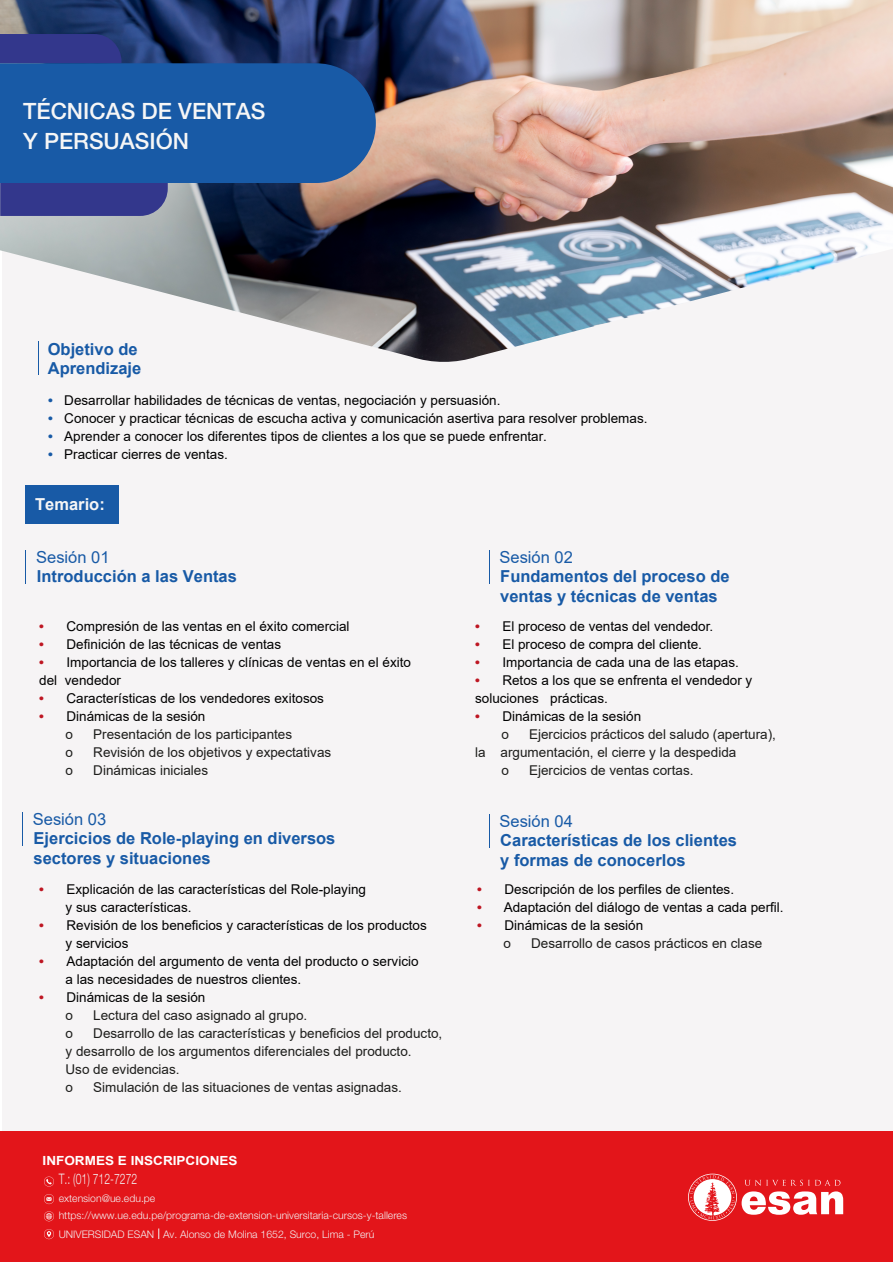
<style>
.page{position:relative;width:893px;height:1262px;background:#fff}
.page>*{position:absolute;margin:0;border:0;box-sizing:border-box;transform-origin:0 0}
.t1{font:500 22.5px/30px "Helvetica Neue LT Std";color:#f6f6f6}
.t2{font:700 16.5px/19.8px "Arial";color:#185aa6}
.t3{font:16.5px "Arial";color:#185aa6}
.t4{font:700 16.5px "Arial";color:#f6f6f6}
.t5{font:300 14.55px "Helvetica Neue";color:#f2f0f2;scale:.72 1}
.t6{font:13.5px/18px "Arial";color:#000}
.t7{font:13.5px/18px "Arial";color:#1d1d1b}
.t8{font:700 12.6px "Arial";color:#fff;scale:1.08 1}
.t9{font:300 10.5px/17.2px "Helvetica Neue";color:#f2f0f2}
.s1{font-weight:700;color:#185aa6}
.s2{font-weight:700;color:#be1622}
.s3{color:#1d1d1b}
</style>
<div class="page">
<div style="left:2px;top:3px;width:890px;height:1232px;background:#f6f4f5"></div>
<div style="left:0;top:1130px;width:892px;height:131px;background:#e3151a"></div>
<svg style="left:688px;top:1173px;width:155px;height:47px"></svg>
<svg style="left:44px;top:1229px;width:10px;height:10px"></svg>
<svg style="left:44px;top:1176px;width:10px;height:10px"></svg>
<svg style="left:44px;top:1194px;width:10px;height:10px"></svg>
<svg style="left:44px;top:1211px;width:10px;height:10px"></svg>
<img style="left:0;top:0;width:892px;height:362px">
<div style="left:0;top:34px;width:121px;height:29px;background:#33378c"></div>
<div style="left:0;top:183px;width:168px;height:33px;background:#33378c"></div>
<div style="left:0;top:63px;width:376px;height:120px;background:#185aa6"></div>
<hr style="left:38px;top:342px;width:1px;height:33px;background:#185aa6">
<div style="left:25px;top:484px;width:94px;height:39px;background:#185aa6"></div>
<hr style="left:25px;top:550px;width:1px;height:33px;background:#185aa6">
<hr style="left:22px;top:812px;width:1px;height:33px;background:#185aa6">
<hr style="left:488px;top:814px;width:1px;height:33px;background:#185aa6">
<hr style="left:488px;top:550px;width:1px;height:33px;background:#185aa6">
<h1 class="t1" style="left:23px;top:96px;width:244px">TÉCNICAS DE VENTAS<br>Y PERSUASIÓN</h1>
<p class="t2" style="left:48px;top:339px;width:95px">Objetivo de<br>Aprendizaje</p>
<p class="t6" style="left:48px;top:391px;width:453px"><span class="s1">•</span> Desarrollar habilidades de técnicas de ventas, negociación y persuasión.</p>
<p class="t6" style="left:48px;top:409px;width:600px"><span class="s1">•</span> Conocer y practicar técnicas de escucha activa y comunicación asertiva para resolver problemas.</p>
<p class="t6" style="left:48px;top:427px;width:500px"><span class="s1">•</span> Aprender a conocer los diferentes tipos de clientes a los que se puede enfrentar.</p>
<p class="t6" style="left:48px;top:445px;width:181px"><span class="s1">•</span> Practicar cierres de ventas.</p>
<p class="t4" style="left:35px;top:492px;width:71px">Temario:</p>
<p class="t3" style="left:36px;top:546px;width:75px">Sesión 01</p>
<p class="t2" style="left:37px;top:567px;width:201px">Introducción a las Ventas</p>
<p class="t6" style="left:39px;top:617px;width:312px"><span class="s2">•</span> Compresión de las ventas en el éxito comercial</p>
<p class="t6" style="left:39px;top:635px;width:243px"><span class="s2">•</span> Definición de las técnicas de ventas</p>
<p class="t6" style="left:39px;top:653px;width:373px"><span class="s2">•</span> Importancia de los talleres y clínicas de ventas en el éxito del vendedor</p>
<p class="t6" style="left:39px;top:689px;width:286px"><span class="s2">•</span> Características de los vendedores exitosos</p>
<p class="t6" style="left:66px;top:707px;width:141px;text-indent:-26px"><span class="s2">•</span> Dinámicas de la sesión <span class="s3">o</span></p>
<p class="t7" style="left:93px;top:725px;width:200px">Presentación de los participantes</p>
<p class="t7" style="left:66px;top:743px;width:9px">o</p>
<p class="t7" style="left:93px;top:743px;width:239px">Revisión de los objetivos y expectativas</p>
<p class="t7" style="left:66px;top:761px;width:9px">o</p>
<p class="t7" style="left:93px;top:761px;width:116px">Dinámicas iniciales</p>
<p class="t3" style="left:33px;top:808px;width:75px">Sesión 03</p>
<p class="t2" style="left:34px;top:829px;width:303px">Ejercicios de Role-playing en diversos sectores y situaciones</p>
<p class="t6" style="left:66px;top:880px;width:302px;text-indent:-26px"><span class="s2">•</span> Explicación de las características del Role-playing y sus características.</p>
<p class="t6" style="left:66px;top:916px;width:363px;text-indent:-26px"><span class="s2">•</span> Revisión de los beneficios y características de los productos y servicios</p>
<p class="t6" style="left:66px;top:952px;width:354px;text-indent:-26px"><span class="s2">•</span> Adaptación del argumento de venta del producto o servicio a las necesidades de nuestros clientes.</p>
<p class="t6" style="left:66px;top:988px;width:141px;text-indent:-26px"><span class="s2">•</span> Dinámicas de la sesión <span class="s3">o</span></p>
<p class="t7" style="left:93px;top:1006px;width:215px">Lectura del caso asignado al grupo.</p>
<p class="t7" style="left:66px;top:1024px;width:378px;text-indent:28px">Desarrollo de las características y beneficios del producto, y desarrollo de los argumentos diferenciales del producto.<br>Uso de evidencias.<br>o</p>
<p class="t7" style="left:66px;top:1024px;width:9px">o</p>
<p class="t7" style="left:93px;top:1078px;width:310px">Simulación de las situaciones de ventas asignadas.</p>
<p class="t8" style="left:43px;top:1151px;width:182px">INFORMES E INSCRIPCIONES</p>
<p class="t5" style="left:59px;top:1170px;width:111px">T.: (01) 712-7272</p>
<p class="t9" style="left:59px;top:1189px;width:350px">extension@ue.edu.pe https://www.ue.edu.pe/programa-de-extension-universitaria-cursos-y-talleres</p>
<p class="t9" style="left:59px;top:1225px;width:317px">UNIVERSIDAD ESAN Av. Alonso de Molina 1652, Surco, Lima - Perú</p>
<p class="t3" style="left:499px;top:546px;width:75px">Sesión 02</p>
<p class="t2" style="left:500px;top:567px;width:231px">Fundamentos del proceso de ventas y técnicas de ventas</p>
<p class="t6" style="left:475px;top:617px;width:240px"><span class="s2">•</span> El proceso de ventas del vendedor.</p>
<p class="t6" style="left:475px;top:635px;width:228px"><span class="s2">•</span> El proceso de compra del cliente.</p>
<p class="t6" style="left:475px;top:653px;width:265px"><span class="s2">•</span> Importancia de cada una de las etapas.</p>
<p class="t6" style="left:475px;top:671px;width:279px"><span class="s2">•</span> Retos a los que se enfrenta el vendedor y soluciones prácticas.</p>
<p class="t6" style="left:501px;top:707px;width:141px;text-indent:-26px"><span class="s2">•</span> Dinámicas de la sesión <span class="s3">o</span></p>
<p class="t7" style="left:529px;top:725px;width:248px">Ejercicios prácticos del saludo (apertura),</p>
<p class="t7" style="left:475px;top:743px;width:263px">la argumentación, el cierre y la despedida</p>
<p class="t7" style="left:501px;top:761px;width:9px">o</p>
<p class="t7" style="left:529px;top:761px;width:166px">Ejercicios de ventas cortas.</p>
<p class="t3" style="left:499px;top:809px;width:75px">Sesión 04</p>
<p class="t2" style="left:500px;top:830px;width:238px">Características de los clientes y formas de conocerlos</p>
<p class="t6" style="left:477px;top:880px;width:258px"><span class="s2">•</span> Descripción de los perfiles de clientes.</p>
<p class="t6" style="left:477px;top:898px;width:308px"><span class="s2">•</span> Adaptación del diálogo de ventas a cada perfil.</p>
<p class="t6" style="left:503px;top:916px;width:141px;text-indent:-26px"><span class="s2">•</span> Dinámicas de la sesión <span class="s3">o</span></p>
<p class="t7" style="left:531px;top:934px;width:233px">Desarrollo de casos prácticos en clase</p>
</div>
